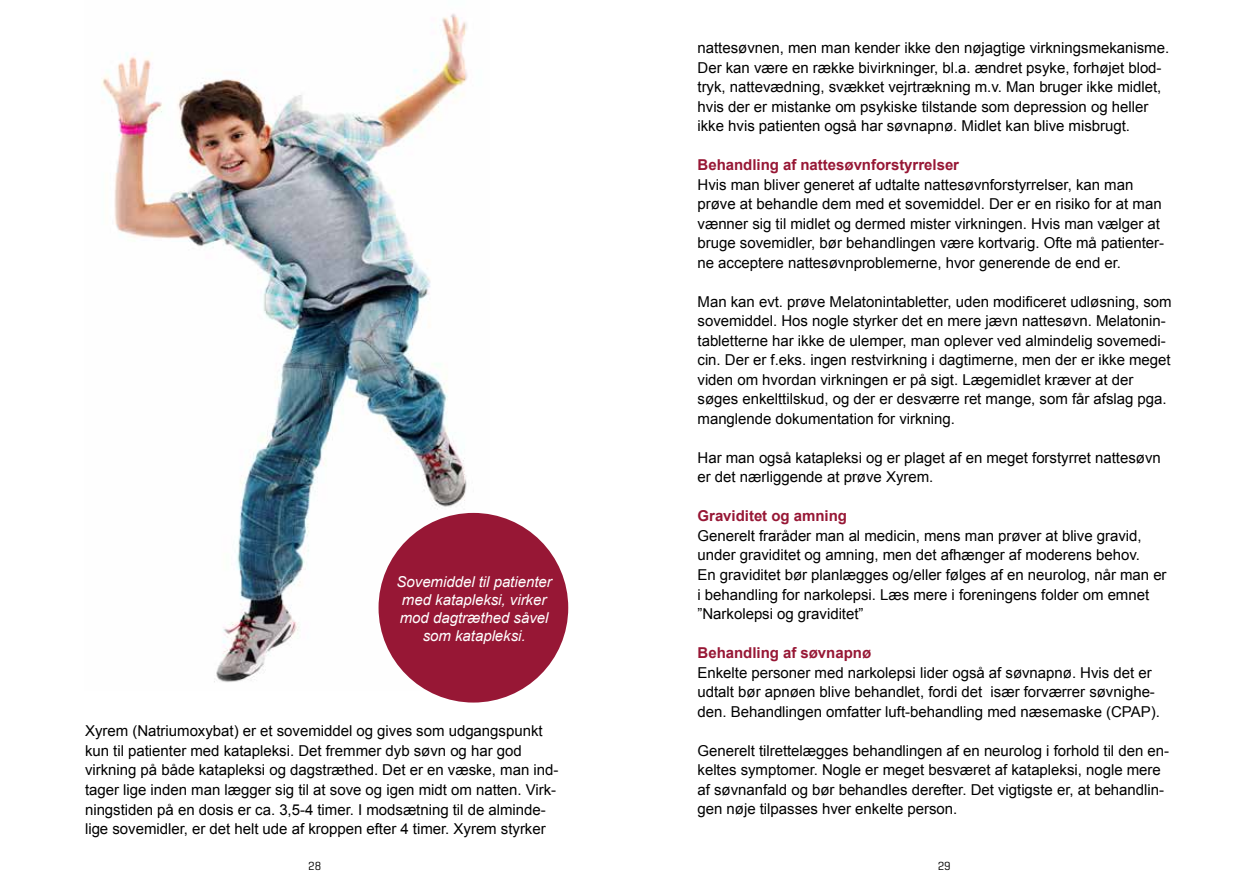
<style>
.page{position:relative;width:1259px;height:893px;background:#fff}
.page>*{position:absolute;margin:0;border:0;box-sizing:border-box;transform-origin:0 0}
.t1{font:15px/19.5px "Arial";color:#000}
.t2{font:italic 15px/18px "Arial";color:#fff;text-align:center}
.t3{font:700 15px "Arial";color:#971735}
.t4{font:12px "Geogrotesque";color:#000}
</style>
<div class="page">
<img style="left:101px;top:13px;width:387px;height:677px">
<div style="left:378px;top:513px;width:190px;height:189px;background:#971735;border-radius:50%"></div>
<p class="t2" style="left:396px;top:572px;width:157px">Sovemiddel til patienter med katapleksi, virker mod dagtræthed såvel som katapleksi.</p>
<p class="t1" style="left:85px;top:722px;width:475px">Xyrem (Natriumoxybat) er et sovemiddel og gives som udgangspunkt kun til patienter med katapleksi. Det fremmer dyb søvn og har god virkning på både katapleksi og dagstræthed. Det er en væske, man ind&shy;tager lige inden man lægger sig til at sove og igen midt om natten. Virk&shy;ningstiden på en dosis er ca. 3,5-4 timer. I modsætning til de alminde&shy;lige sovemidler, er det helt ude af kroppen efter 4 timer. Xyrem styrker</p>
<p class="t1" style="left:697px;top:39px;width:473px">nattesøvnen, men man kender ikke den nøjagtige virkningsmekanisme.<br>Der kan være en række bivirkninger, bl.a. ændret psyke, forhøjet blod&shy;tryk, nattevædning, svækket vejrtrækning m.v. Man bruger ikke midlet, hvis der er mistanke om psykiske tilstande som depression og heller ikke hvis patienten også har søvnapnø. Midlet kan blive misbrugt.</p>
<p class="t3" style="left:697px;top:155px;width:263px">Behandling af nattesøvnforstyrrelser</p>
<p class="t1" style="left:697px;top:175px;width:468px">Hvis man bliver generet af udtalte nattesøvnforstyrrelser, kan man prøve at behandle dem med et sovemiddel. Der er en risiko for at man vænner sig til midlet og dermed mister virkningen. Hvis man vælger at bruge sovemidler, bør behandlingen være kortvarig. Ofte må patienter&shy;ne acceptere nattesøvnproblemerne, hvor generende de end er.</p>
<p class="t1" style="left:697px;top:292px;width:475px">Man kan evt. prøve Melatonintabletter, uden modificeret udløsning, som sovemiddel. Hos nogle styrker det en mere jævn nattesøvn. Melatonin&shy;tabletterne har ikke de ulemper, man oplever ved almindelig sovemedi&shy;cin. Der er f.eks. ingen restvirkning i dagtimerne, men der er ikke meget viden om hvordan virkningen er på sigt. Lægemidlet kræver at der søges enkelttilskud, og der er desværre ret mange, som får afslag pga. manglende dokumentation for virkning.</p>
<p class="t1" style="left:697px;top:448px;width:465px">Har man også katapleksi og er plaget af en meget forstyrret nattesøvn er det nærliggende at prøve Xyrem.</p>
<p class="t3" style="left:697px;top:506px;width:151px">Graviditet og amning</p>
<p class="t1" style="left:697px;top:526px;width:470px">Generelt fraråder man al medicin, mens man prøver at blive gravid, under graviditet og amning, men det afhænger af moderens behov.<br>En graviditet bør planlægges og/eller følges af en neurolog, når man er i behandling for narkolepsi. Læs mere i foreningens folder om emnet ”Narkolepsi og graviditet”</p>
<p class="t3" style="left:697px;top:643px;width:175px">Behandling af søvnapnø</p>
<p class="t1" style="left:697px;top:663px;width:464px">Enkelte personer med narkolepsi lider også af søvnapnø. Hvis det er udtalt bør apnøen blive behandlet, fordi det især forværrer søvnighe&shy;den. Behandlingen omfatter luft-behandling med næsemaske (CPAP).</p>
<p class="t1" style="left:697px;top:741px;width:473px">Generelt tilrettelægges behandlingen af en neurolog i forhold til den en&shy;keltes symptomer. Nogle er meget besværet af katapleksi, nogle mere af søvnanfald og bør behandles derefter. Det vigtigste er, at behandlin&shy;gen nøje tilpasses hver enkelte person.</p>
<p class="t4" style="left:308px;top:858px;width:15px">28</p>
<p class="t4" style="left:937px;top:858px;width:15px">29</p>
</div>
